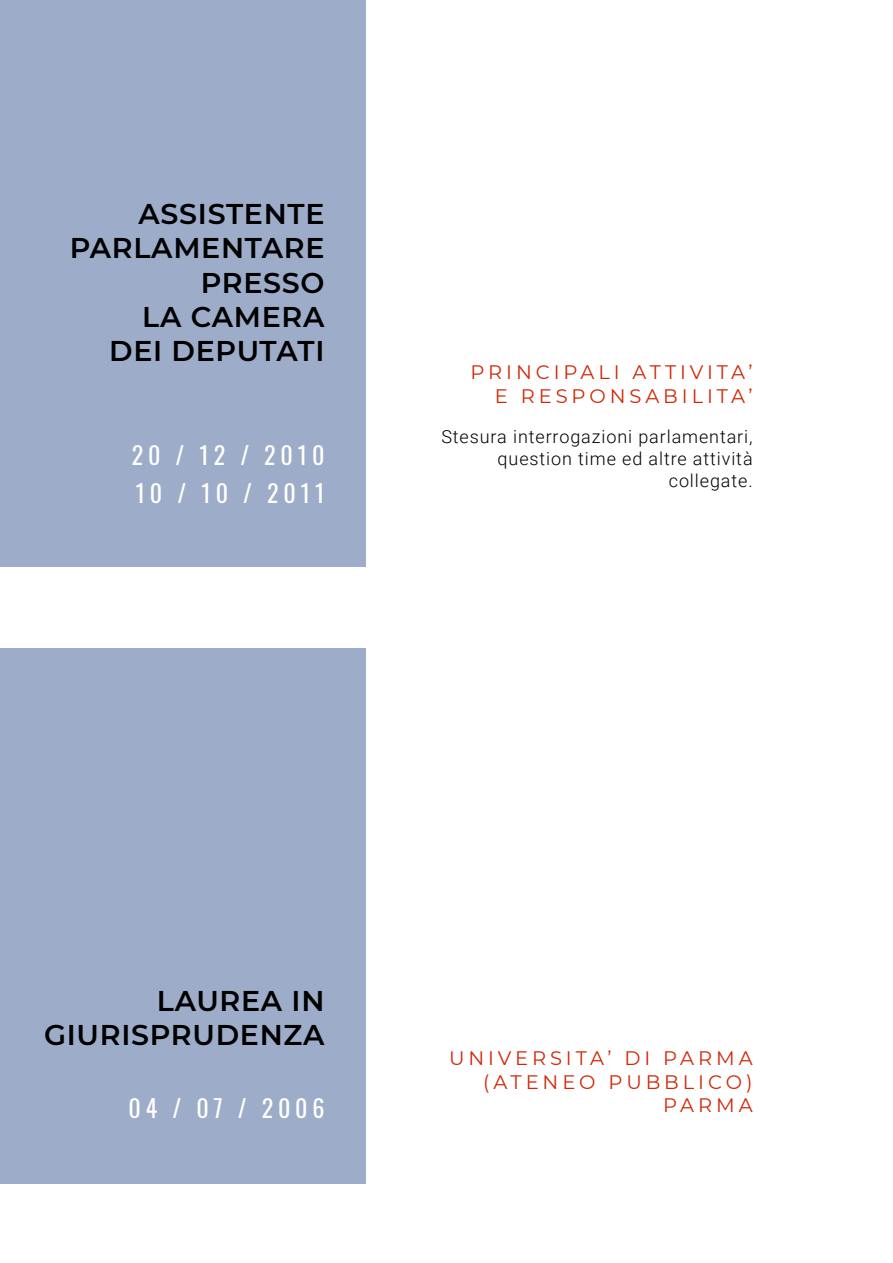
<style>
.page{position:relative;width:893px;height:1263px;background:#fff}
.page>*{position:absolute;margin:0;border:0;box-sizing:border-box;transform-origin:0 0}
.t1{font:600 28.5px "Montserrat";letter-spacing:.025em;color:#000}
.t2{font:24px "Oswald";letter-spacing:.2em;color:#fff}
.t3{font:19.5px/23.4px "Montserrat";letter-spacing:.2em;color:#d12807;text-align:right}
.t4{font:300 18px/21.6px "Roboto";letter-spacing:.05em;color:#000;text-align:right}
</style>
<div class="page">
<div style="left:0;top:0;width:366px;height:567px;background:#9dacc8"></div>
<div style="left:0;top:648px;width:366px;height:536px;background:#9dacc8"></div>
<p class="t1" style="left:139px;top:194px;width:187px">ASSISTENTE</p>
<p class="t1" style="left:70px;top:228px;width:256px">PARLAMENTARE</p>
<p class="t1" style="left:201px;top:262px;width:125px">PRESSO</p>
<p class="t1" style="left:142px;top:297px;width:184px">LA CAMERA</p>
<p class="t1" style="left:109px;top:331px;width:217px">DEI DEPUTATI</p>
<p class="t2" style="left:132px;top:434px;width:194px">20 / 12 / 2010</p>
<p class="t2" style="left:136px;top:472px;width:190px">10 / 10 / 2011</p>
<p class="t3" style="left:471px;top:360px;width:284px">PRINCIPALI ATTIVITA’</p>
<p class="t3" style="left:495px;top:383px;width:259px">E RESPONSABILITA’</p>
<p class="t4" style="left:441px;top:425px;width:313px">Stesura interrogazioni parlamentari, question time ed altre attività collegate.</p>
<p class="t1" style="left:157px;top:981px;width:169px">LAUREA IN</p>
<p class="t1" style="left:44px;top:1015px;width:282px">GIURISPRUDENZA</p>
<p class="t2" style="left:129px;top:1087px;width:197px">04 / 07 / 2006</p>
<p class="t3" style="left:449px;top:1046px;width:305px">UNIVERSITA’ DI PARMA (ATENEO PUBBLICO)</p>
<p class="t3" style="left:663px;top:1093px;width:91px">PARMA</p>
</div>
